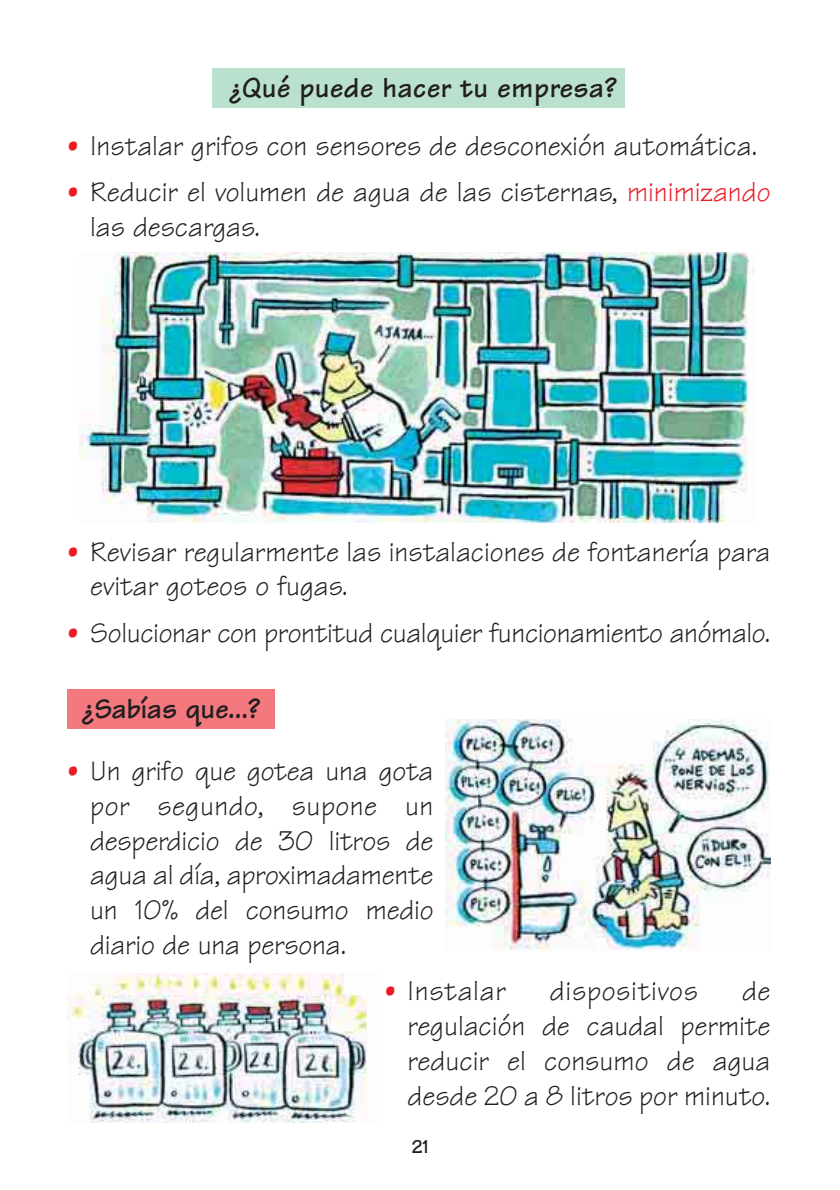
<style>
.page{position:relative;width:840px;height:1190px;background:#fff}
.page>*{position:absolute;margin:0;border:0;box-sizing:border-box;transform-origin:0 0}
.t1{font:29px/34.8px "Tekton";color:#231f20}
.t2{font:700 29px "Tekton";letter-spacing:.02em;color:#231f20}
.t3{font:29px "Tekton";letter-spacing:.025em;color:#231f20}
.t4{font:700 29px "Tekton";color:#231f20}
.t5{font:700 20px "Tekton";color:#231f20}
.s1{font-size:28px;color:#ed1c24}
.s2{color:#ed1c24}
</style>
<div class="page">
<div style="left:213px;top:68px;width:412px;height:40px;background:#bae0ce"></div>
<div style="left:67px;top:689px;width:208px;height:40px;background:#f3797f"></div>
<img style="left:79px;top:253px;width:675px;height:270px">
<img style="left:445px;top:719px;width:325px;height:231px">
<img style="left:67px;top:974px;width:301px;height:149px">
<p class="t2" style="left:230px;top:78px;width:388px">¿Qué puede hacer tu empresa?</p>
<p class="t1" style="left:67px;top:133px;width:692px"><span class="s1">•</span> Instalar grifos con sensores de desconexión automática.</p>
<p class="t1" style="left:90px;top:179px;width:682px;text-indent:-23px"><span class="s1">•</span> Reducir el volumen de agua de las cisternas, <span class="s2">minimizando </span>las descargas.</p>
<p class="t1" style="left:90px;top:538px;width:682px;text-indent:-23px"><span class="s1">•</span> Revisar regularmente las instalaciones de fontanería para evitar goteos o fugas.</p>
<p class="t1" style="left:67px;top:619px;width:705px"><span class="s1">•</span> Solucionar con prontitud cualquier funcionamiento anómalo.</p>
<p class="t4" style="left:82px;top:699px;width:179px">¿Sabías que...?</p>
<p class="t1" style="left:90px;top:758px;width:345px;text-align:justify;text-indent:-23px"><span class="s1">•</span> Un grifo que gotea una gota por segundo, supone un desperdicio de 30 litros de agua al día, aproximadamente un 10% del consumo medio diario de una persona.</p>
<p class="t3" style="left:385px;top:981px;width:122px"><span class="s1">•</span> Instalar</p>
<p class="t3" style="left:550px;top:981px;width:149px">dispositivos</p>
<p class="t1" style="left:408px;top:978px;width:364px;text-align:justify;text-indent:334px">de regulación de caudal permite reducir el consumo de agua desde 20 a 8 litros por minuto.</p>
<p class="t5" style="left:412px;top:1140px;width:19px">21</p>
</div>
